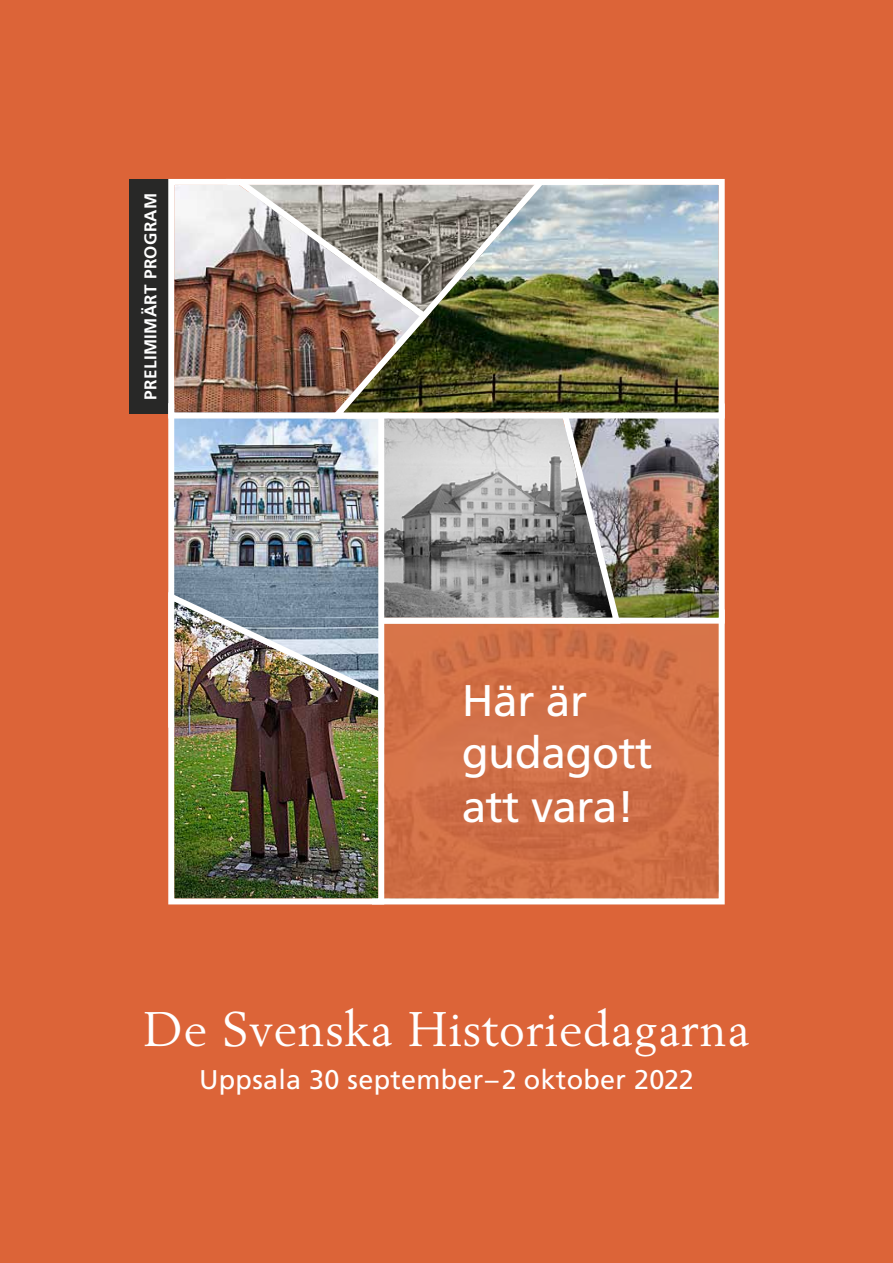
<style>
.page{position:relative;width:893px;height:1263px;background:#dc6438}
.page>*{position:absolute;margin:0;border:0;box-sizing:border-box;transform-origin:0 0}
.t1{font:48px "Berling";letter-spacing:.02em;color:#fff}
.t2{font:44.25px/53.2px "Frutiger";letter-spacing:-.01em;color:#fff}
.t3{font:27px "Frutiger";letter-spacing:.01em;color:#fff}
.t4{font:700 17.1px "Frutiger";letter-spacing:.02em;color:#fff}
</style>
<div class="page">
<svg style="left:387px;top:627px;width:338px;height:278px"></svg>
<div style="left:130px;top:179px;width:40px;height:234px;background:#282827"></div>
<img style="left:624px;top:424px;width:101px;height:203px">
<svg style="left:387px;top:424px;width:237px;height:203px;background:#a09f9e"></svg>
<img style="left:168px;top:421px;width:219px;height:166px">
<img style="left:168px;top:587px;width:219px;height:318px">
<img style="left:165px;top:178px;width:158px;height:243px">
<img style="left:323px;top:178px;width:402px;height:246px">
<p class="t4" style="left:141px;top:400px;width:206px;rotate:-90deg">Prelimimärt PROGRAM</p>
<h2 class="t2" style="left:462px;top:673px;width:193px">Här är gudagott att vara!</h2>
<h1 class="t1" style="left:143px;top:1000px;width:608px">De Svenska Historiedagarna</h1>
<p class="t3" style="left:199px;top:1063px;width:496px">Uppsala 30 september–2 oktober 2022</p>
</div>
